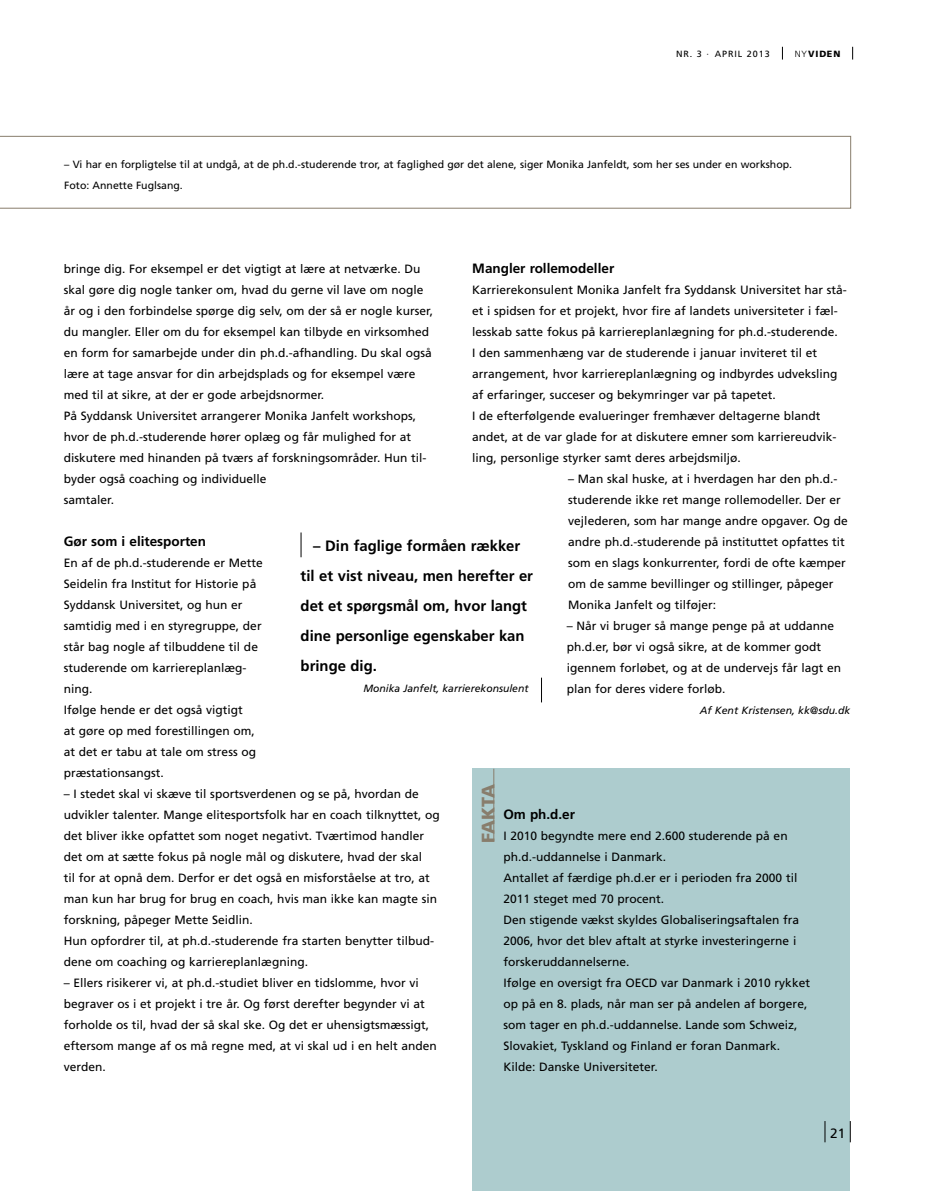
<style>
.page{position:relative;width:936px;height:1191px;background:#fff}
.page>*{position:absolute;margin:0;border:0;box-sizing:border-box;transform-origin:0 0}
.t1{font:900 18px "Frutiger";color:#887d6c}
.t2{font:700 15px/30px "Frutiger";color:#000}
.t3{font:700 13.5px "Frutiger";color:#000}
.t4{font:13.5px "Frutiger";color:#000}
.t5{font:12px/21px "Frutiger";color:#000}
.t6{font:10.5px/21px "Frutiger";color:#000}
.t7{font:italic 10.5px "Frutiger";color:#000}
.t8{font:9px "Frutiger";letter-spacing:.1em;color:#000}
.t9{font:900 9px "Frutiger";letter-spacing:.1em;color:#000}
.s1{font-weight:300}
</style>
<div class="page">
<svg style="left:852px;top:47px;width:1px;height:13px"></svg>
<svg style="left:782px;top:47px;width:1px;height:13px"></svg>
<svg style="left:1px;top:136px;width:849px;height:72px"></svg>
<div style="left:472px;top:768px;width:378px;height:423px;background:#adccce"></div>
<hr style="left:493px;top:768px;width:1px;height:73px;background:#887d6c">
<svg style="left:301px;top:532px;width:1px;height:25px"></svg>
<svg style="left:541px;top:677px;width:1px;height:25px"></svg>
<svg style="left:824px;top:1121px;width:1px;height:21px"></svg>
<svg style="left:850px;top:1121px;width:1px;height:21px"></svg>
<p class="t8" style="left:676px;top:49px;width:95px">nr. 3 · April 2013</p>
<p class="t9" style="left:794px;top:48px;width:47px"><span class="s1">NY</span>VIDEN</p>
<p class="t6" style="left:64px;top:154px;width:729px">– Vi har en forpligtelse til at undgå, at de ph.d.-studerende tror, at faglighed gør det alene, siger Monika Janfeldt, som her ses under en workshop.<br>Foto: Annette Fuglsang.</p>
<p class="t3" style="left:472px;top:260px;width:143px">Mangler rollemodeller</p>
<p class="t5" style="left:472px;top:279px;width:376px">Karrierekonsulent Monika Janfelt fra Syddansk Universitet har stå&shy;et i spidsen for et projekt, hvor fire af landets universiteter i fæl&shy;lesskab satte fokus på karriereplanlægning for ph.d.-studerende.<br>I den sammenhæng var de studerende i januar inviteret til et arrangement, hvor karriereplanlægning og indbyrdes udveksling af erfaringer, succeser og bekymringer var på tapetet.<br>I de efterfølgende evalueringer fremhæver deltagerne blandt andet, at de var glade for at diskutere emner som karriereudvik&shy;ling, personlige styrker samt deres arbejdsmiljø.</p>
<p class="t5" style="left:568px;top:468px;width:281px">– Man skal huske, at i hverdagen har den ph.d.- studerende ikke ret mange rollemodeller. Der er vejlederen, som har mange andre opgaver. Og de andre ph.d.-studerende på instituttet opfattes tit som en slags konkurrenter, fordi de ofte kæmper om de samme bevillinger og stillinger, påpeger Monika Janfelt og tilføjer:</p>
<p class="t5" style="left:566px;top:615px;width:276px">– Når vi bruger så mange penge på at uddanne ph.d.er, bør vi også sikre, at de kommer godt igennem forløbet, og at de undervejs får lagt en plan for deres videre forløb.</p>
<p class="t7" style="left:699px;top:704px;width:152px">Af Kent Kristensen, kk@sdu.dk</p>
<p class="t5" style="left:64px;top:258px;width:371px">bringe dig. For eksempel er det vigtigt at lære at netværke. Du skal gøre dig nogle tanker om, hvad du gerne vil lave om nogle år og i den forbindelse spørge dig selv, om der så er nogle kurser, du mangler. Eller om du for eksempel kan tilbyde en virksomhed en form for samarbejde under din ph.d.-afhandling. Du skal også lære at tage ansvar for din arbejdsplads og for eksempel være med til at sikre, at der er gode arbejdsnormer.<br>På Syddansk Universitet arrangerer Monika Janfelt workshops, hvor de ph.d.-studerende hører oplæg og får mulighed for at diskutere med hinanden på tværs af forskningsområder. Hun til&shy;byder også coaching og individuelle<br>samtaler.</p>
<p class="t3" style="left:64px;top:533px;width:144px">Gør som i elitesporten</p>
<p class="t5" style="left:64px;top:552px;width:201px">En af de ph.d.-studerende er Mette<br>Seidelin fra Institut for Historie på<br>Syddansk Universitet, og hun er samtidig med i en styregruppe, der står bag nogle af tilbuddene til de studerende om karriereplanlæg&shy;ning.<br>Ifølge hende er det også vigtigt<br>at gøre op med forestillingen om, at det er tabu at tale om stress og præstationsangst.</p>
<p class="t5" style="left:64px;top:783px;width:377px">– I stedet skal vi skæve til sportsverdenen og se på, hvordan de udvikler talenter. Mange elitesportsfolk har en coach tilknyttet, og det bliver ikke opfattet som noget negativt. Tværtimod handler det om at sætte fokus på nogle mål og diskutere, hvad der skal<br>til for at opnå dem. Derfor er det også en misforståelse at tro, at man kun har brug for brug en coach, hvis man ikke kan magte sin forskning, påpeger Mette Seidlin.<br>Hun opfordrer til, at ph.d.-studerende fra starten benytter tilbud&shy;dene om coaching og karriereplanlægning.</p>
<p class="t5" style="left:64px;top:972px;width:374px">– Ellers risikerer vi, at ph.d.-studiet bliver en tidslomme, hvor vi begraver os i et projekt i tre år. Og først derefter begynder vi at forholde os til, hvad der så skal ske. Og det er uhensigtsmæssigt, eftersom mange af os må regne med, at vi skal ud i en helt anden verden.</p>
<p class="t2" style="left:300px;top:530px;width:234px;text-indent:13px">– Din faglige formåen rækker til et vist niveau, men herefter er det et spørgsmål om, hvor langt dine personlige egenskaber kan bringe dig.</p>
<p class="t7" style="left:363px;top:682px;width:167px">Monika Janfelt, karrierekonsulent</p>
<h1 class="t1" style="left:477px;top:842px;width:59px;rotate:-90deg">fakta</h1>
<p class="t3" style="left:503px;top:806px;width:73px">Om ph.d.er</p>
<p class="t5" style="left:503px;top:825px;width:308px">I 2010 begyndte mere end 2.600 studerende på en ph.d.-uddannelse i Danmark.<br>Antallet af færdige ph.d.er er i perioden fra 2000 til 2011 steget med 70 procent.<br>Den stigende vækst skyldes Globaliseringsaftalen fra 2006, hvor det blev aftalt at styrke investeringerne i forskeruddannelserne.<br>Ifølge en oversigt fra OECD var Danmark i 2010 rykket op på en 8. plads, når man ser på andelen af borgere, som tager en ph.d.-uddannelse. Lande som Schweiz, Slovakiet, Tyskland og Finland er foran Danmark.<br>Kilde: Danske Universiteter.</p>
<p class="t4" style="left:830px;top:1125px;width:17px">21</p>
</div>
